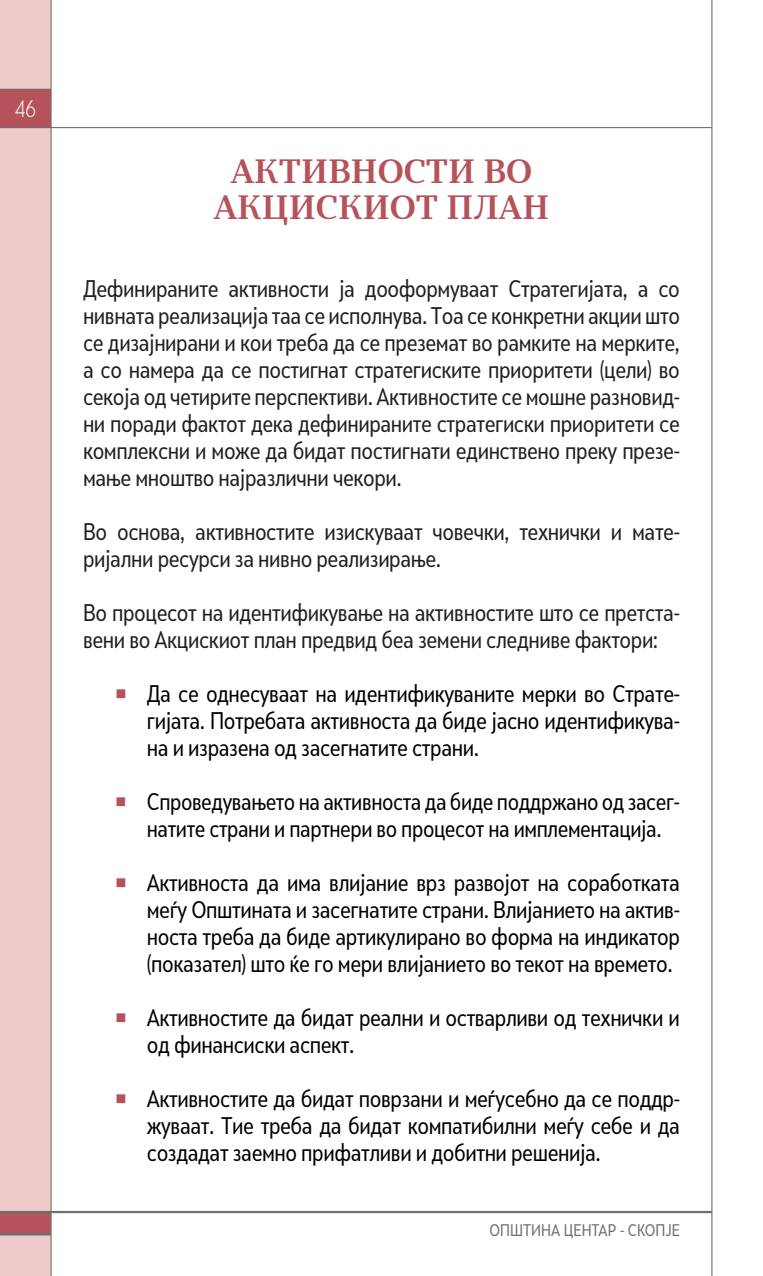
<style>
.page{position:relative;width:763px;height:1276px;background:#fff}
.page>*{position:absolute;margin:0;border:0;box-sizing:border-box;transform-origin:0 0}
.t1{font:700 31.5px/36px "Skola Serif";color:#b5525a;text-align:center}
.t2{font:22.5px/27px "Skola Sans Cn";letter-spacing:-.02em;color:#000;text-align:justify}
.t3{font:22.5px/27px "Skola Sans Cn";letter-spacing:-.02em;color:#231f20}
.t4{font:300 22.5px "Skola Sans Cn";color:#fff}
.t5{font:15.75px "Skola Sans Cn";color:#6d6f71}
</style>
<div class="page">
<div style="left:0;top:0;width:51px;height:1276px;background:#eecaca"></div>
<div style="left:0;top:1211px;width:51px;height:23px;background:#b5525a"></div>
<div style="left:0;top:89px;width:51px;height:39px;background:#b5525a"></div>
<hr style="left:50px;top:0;width:2px;height:1276px;background:#6d6f71">
<hr style="left:711px;top:0;width:1px;height:1276px;background:#6d6f71">
<hr style="left:0;top:127px;width:711px;height:1px;background:#6d6f71">
<hr style="left:0;top:89px;width:51px;height:1px;background:#6d6f71">
<hr style="left:0;top:1211px;width:711px;height:2px;background:#6d6f71">
<hr style="left:0;top:1233px;width:51px;height:2px;background:#6d6f71">
<p class="t4" style="left:14px;top:95px;width:23px">46</p>
<h1 class="t1" style="left:214px;top:153px;width:337px">АКТИВНОСТИ ВО<br>АКЦИСКИОТ ПЛАН</h1>
<p class="t3" style="left:83px;top:275px;width:598px;text-align:justify">Дефинираните активности ја дооформуваат Стратегијата, а со нивната реализација таа се исполнува. Тоа се конкретни акции што се дизајнирани и кои треба да се преземат во рамките на мерките, а со намера да се постигнат стратегиските приоритети (цели) во секоја од четирите перспективи. Активностите се мошне разновид&shy;ни поради фактот дека дефинираните стратегиски приоритети се комплексни и може да бидат постигнати единствено преку презе&shy;мање мноштво најразлични чекори.</p>
<p class="t3" style="left:83px;top:518px;width:598px">Во основа, активностите изискуваат човечки, технички и мате&shy;ријални ресурси за нивно реализирање.</p>
<p class="t3" style="left:83px;top:599px;width:598px">Во процесот на идентификување на активностите што се претста&shy;вени во Акцискиот план предвид беа земени следниве фактори:</p>
<p class="t2" style="left:147px;top:680px;width:534px">Да се однесуваат на идентификуваните мерки во Страте&shy;гијата. Потребата активноста да биде јасно идентификува&shy;на и изразена од засегнатите страни.</p>
<p class="t2" style="left:147px;top:788px;width:534px">Спроведувањето на активноста да биде поддржано од засег&shy;натите страни и партнери во процесот на имплементација.</p>
<p class="t2" style="left:147px;top:869px;width:534px">Активноста да има влијание врз развојот на соработката меѓу Општината и засегнатите страни. Влијанието на актив&shy;носта треба да биде артикулирано во форма на индикатор (показател) што ќе го мери влијанието во текот на времето.</p>
<p class="t2" style="left:147px;top:1004px;width:534px">Активностите да бидат реални и остварливи од технички и од финансиски аспект.</p>
<p class="t2" style="left:147px;top:1085px;width:534px">Активностите да бидат поврзани и меѓусебно да се поддр&shy;жуваат. Тие треба да бидат компатибилни меѓу себе и да создадат заемно прифатливи и добитни решенија.</p>
<p class="t5" style="left:489px;top:1220px;width:192px">ОПШТИНА ЦЕНТАР - СКОПЈЕ</p>
</div>
